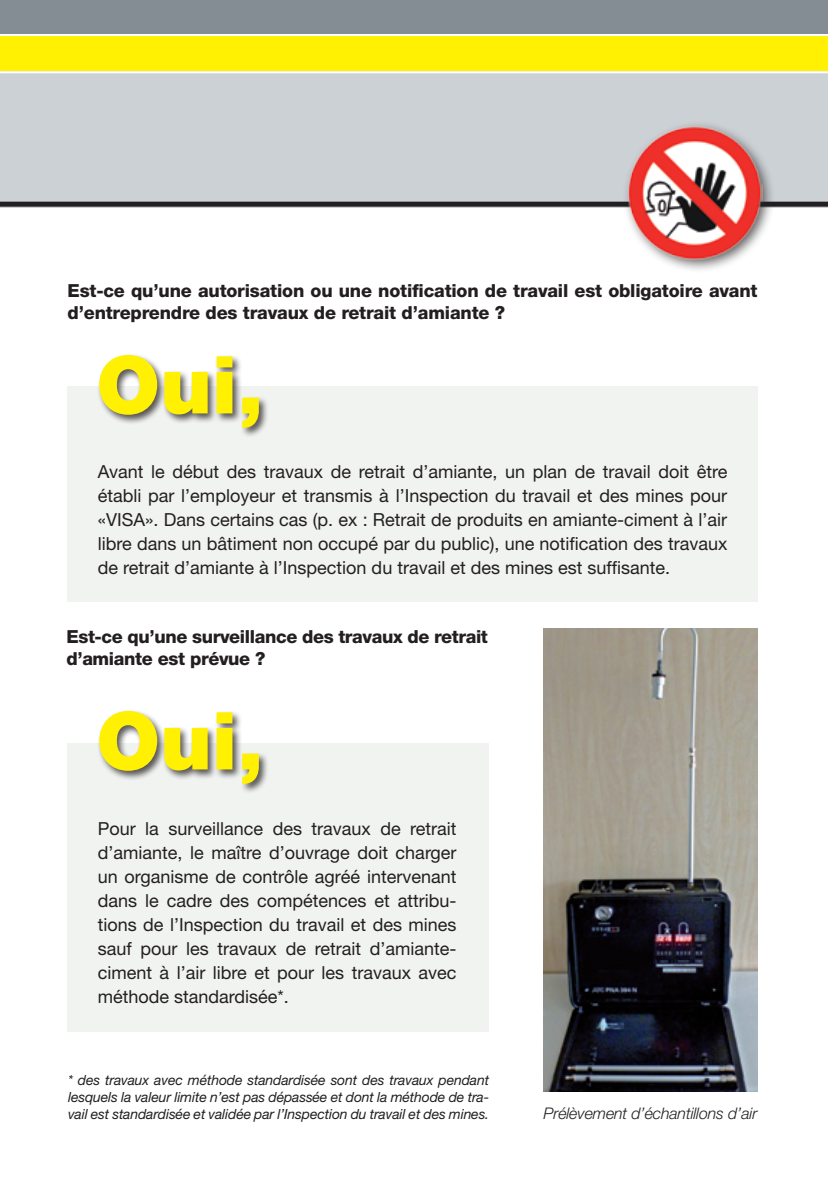
<style>
.page{position:relative;width:828px;height:1191px;background:#fff}
.page>*{position:absolute;margin:0;border:0;box-sizing:border-box;transform-origin:0 0}
.t1{font:900 80px "Helvetica Neue";color:#fff101}
.t2{font:18px/24px "Helvetica Neue";color:#231f20;text-align:justify}
.t3{font:800 18px/22px "Helvetica Neue";letter-spacing:-.01em;color:#231f20}
.t4{font:italic 300 16px "Helvetica Neue";letter-spacing:-.01em;color:#231f20}
.t5{font:italic 14px/16.8px "Helvetica Neue";letter-spacing:-.01em;color:#231f20;text-align:justify}
</style>
<div class="page">
<div style="left:68px;top:387px;width:689px;height:215px;background:#f1f3f0"></div>
<div style="left:68px;top:743px;width:421px;height:288px;background:#f1f3f0"></div>
<div style="left:97px;top:352px;width:172px;height:86px;background:#231f20;opacity:.75"></div>
<div style="left:97px;top:708px;width:172px;height:85px;background:#231f20;opacity:.75"></div>
<div style="left:0;top:0;width:828px;height:34px;background:#838d93"></div>
<div style="left:0;top:34px;width:828px;height:39px;background:#fff101"></div>
<div style="left:0;top:71px;width:828px;height:137px;background:#ccd1d5"></div>
<hr style="left:0;top:71px;width:828px;height:2px;background:#fff">
<hr style="left:0;top:34px;width:828px;height:2px;background:#fff">
<div style="left:0;top:202px;width:828px;height:5px;background:#231f20"></div>
<div style="left:621px;top:119px;width:153px;height:154px;background:#231f20;opacity:.75"></div>
<img style="left:626px;top:125px;width:136px;height:135px">
<img style="left:543px;top:629px;width:214px;height:462px">
<p class="t3" style="left:68px;top:280px;width:691px">Est-ce qu’une autorisation ou une notification de travail est obligatoire avant d’entreprendre des travaux de retrait d’amiante ?</p>
<h1 class="t1" style="left:96px;top:337px;width:169px">Oui,</h1>
<p class="t2" style="left:98px;top:459px;width:631px">Avant le début des travaux de retrait d’amiante, un plan de travail doit être établi par l’employeur et transmis à l’Inspection du travail et des mines pour «VISA». Dans certains cas (p. ex : Retrait de produits en amiante-ciment à l’air libre dans un bâtiment non occupé par du public), une notification des travaux de retrait d’amiante à l’Inspection du travail et des mines est suffisante.</p>
<p class="t3" style="left:66px;top:625px;width:423px">Est-ce qu’une surveillance des travaux de retrait d’amiante est prévue ?</p>
<h1 class="t1" style="left:96px;top:693px;width:169px">Oui,</h1>
<p class="t2" style="left:98px;top:816px;width:360px">Pour la surveillance des travaux de retrait d’amiante, le maître d’ouvrage doit charger un organisme de contrôle agréé intervenant dans le cadre des compétences et attribu&shy;tions de l’Inspection du travail et des mines sauf pour les travaux de retrait d’amiante&shy;ciment à l’air libre et pour les travaux avec méthode standardisée*.</p>
<p class="t5" style="left:68px;top:1071px;width:422px">* des travaux avec méthode standardisée sont des travaux pendant lesquels la valeur limite n’est pas dépassée et dont la méthode de tra&shy;vail est standardisée et validée par l’Inspection du travail et des mines.</p>
<p class="t4" style="left:543px;top:1103px;width:215px">Prélèvement d’échantillons d’air</p>
</div>
